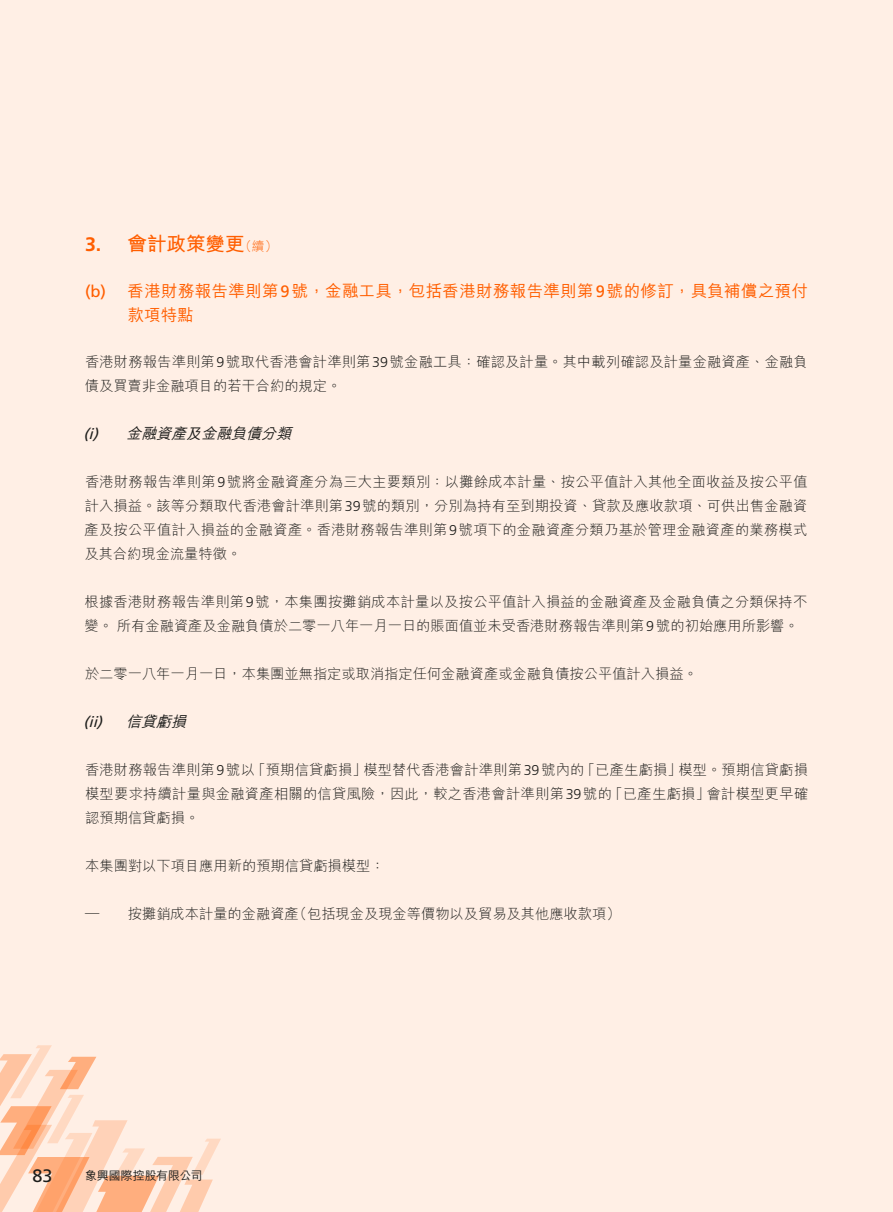
<style>
.page{position:relative;width:893px;height:1212px;background:#fff}
.page>*{position:absolute;margin:0;border:0;box-sizing:border-box;transform-origin:0 0}
.t1{font:700 19.5px "M Hei HK";color:#ff5e00}
.t2{font:18px "Frutiger LT Std";color:#1d1d1b}
.t3{font:500 16.5px/24px "M Hei HK";letter-spacing:.02em;color:#ff5e00}
.t4{font:italic 500 15px "M Hei HK";color:#1d1d1b}
.t5{font:italic 15px "Frutiger LT Std";color:#1d1d1b}
.t6{font:300 14.25px/24px "M Hei HK";color:#1d1d1b;text-align:justify}
.t7{font:300 14.25px/24px "M Hei HK";letter-spacing:.02em;color:#1d1d1b}
.t8{font:500 12px "M Hei HK";letter-spacing:-.015em;color:#1d1d1b}
.s1{font-family:"Frutiger LT Std"}
.s2{font-weight:300;font-size:12.75px}
.s3{font-family:"Frutiger LT Std";font-weight:400}
.s4{font-family:"M Hei HK";font-weight:500}
</style>
<div class="page">
<div style="left:0;top:0;width:892px;height:1212px;background:#ffefe5"></div>
<svg style="left:0;top:1045px;width:221px;height:167px"></svg>
<h1 class="t1" style="left:85px;top:230px;width:194px"><span class="s1">3.</span> 會計政策變更<span class="s2">（續）</span></h1>
<p class="t3" style="left:128px;top:277px;width:682px;text-indent:-43px"><span class="s3">(b)</span> 香港財務報告準則第<span class="s3">9</span>號，金融工具，包括香港財務報告準則第<span class="s3">9</span>號的修訂，具負補償之預付款項特點</p>
<p class="t6" style="left:85px;top:349px;width:724px">香港財務報告準則第<span class="s1">9</span>號取代香港會計準則第<span class="s1">39</span>號金融工具：確認及計量。其中載列確認及計量金融資產、金融負債及買賣非金融項目的若干合約的規定。</p>
<p class="t4" style="left:83px;top:423px;width:214px"><span class="s3">(i)</span> 金融資產及金融負債分類</p>
<p class="t6" style="left:84px;top:469px;width:725px">香港財務報告準則第<span class="s1">9</span>號將金融資產分為三大主要類別：以攤餘成本計量、按公平值計入其他全面收益及按公平值計入損益。該等分類取代香港會計準則第<span class="s1">39</span>號的類別，分別為持有至到期投資、貸款及應收款項、可供出售金融資產及按公平值計入損益的金融資產。香港財務報告準則第<span class="s1">9</span>號項下的金融資產分類乃基於管理金融資產的業務模式及其合約現金流量特徵。</p>
<p class="t7" style="left:85px;top:589px;width:724px">根據香港財務報告準則第<span class="s1">9</span>號，本集團按攤銷成本計量以及按公平值計入損益的金融資產及金融負債之分類保持不變。所有金融資產及金融負債於二零一八年一月一日的賬面值並未受香港財務報告準則第<span class="s1">9</span> 號的初始應用所影響。</p>
<p class="t6" style="left:85px;top:661px;width:614px">於二零一八年一月一日，本集團並無指定或取消指定任何金融資產或金融負債按公平值計入損益。</p>
<p class="t5" style="left:83px;top:713px;width:109px">(ii) <span class="s4">信貸虧損</span></p>
<p class="t6" style="left:85px;top:757px;width:725px">香港財務報告準則第<span class="s1">9</span>號以「預期信貸虧損」模型替代香港會計準則第<span class="s1">39</span>號內的「已產生虧損」模型。預期信貸虧損模型要求持續計量與金融資產相關的信貸風險，因此，較之香港會計準則第<span class="s1">39</span>號的「已產生虧損」會計模型更早確認預期信貸虧損。</p>
<p class="t6" style="left:85px;top:853px;width:301px">本集團對以下項目應用新的預期信貸虧損模型：</p>
<p class="t6" style="left:85px;top:901px;width:537px">— 按攤銷成本計量的金融資產（包括現金及現金等價物以及貿易及其他應收款項）</p>
<p class="t2" style="left:33px;top:1165px;width:22px">83</p>
<p class="t8" style="left:85px;top:1167px;width:119px">象興國際控股有限公司</p>
</div>
